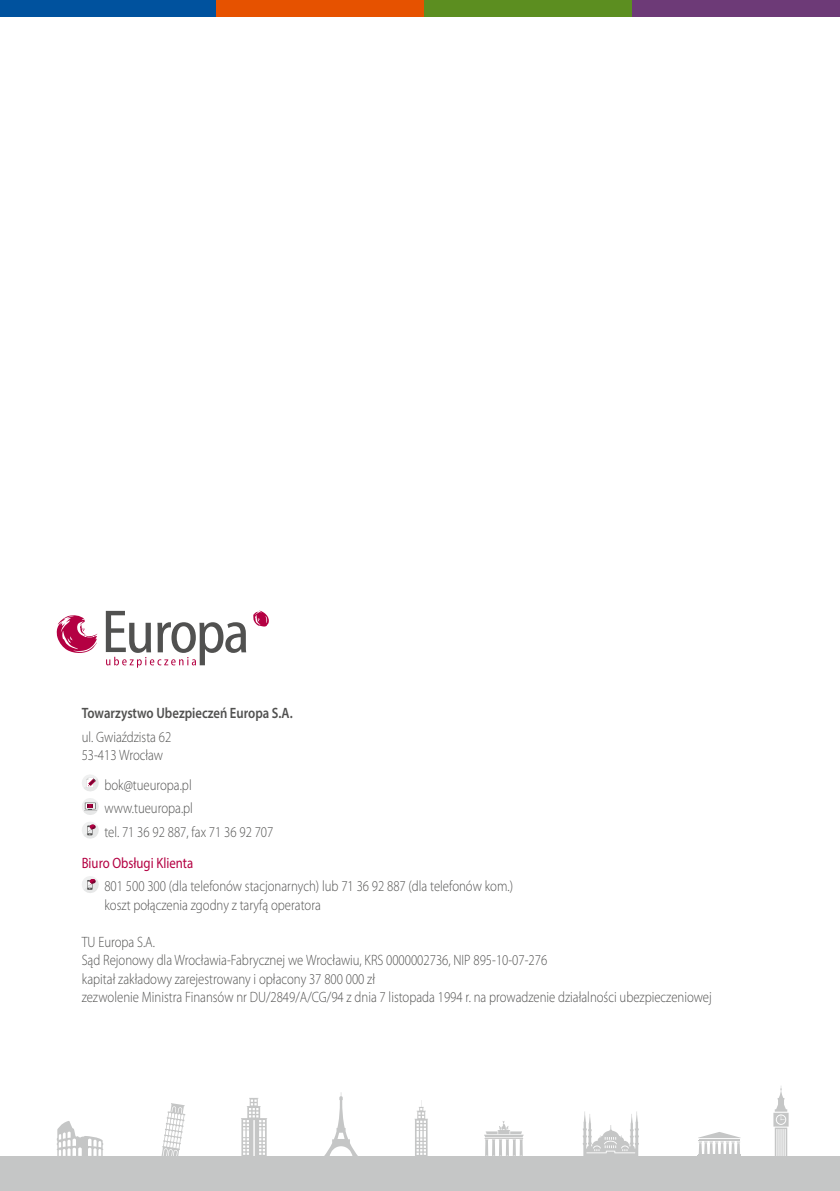
<style>
.page{position:relative;width:840px;height:1191px;background:#fff}
.page>*{position:absolute;margin:0;border:0;box-sizing:border-box;transform-origin:0 0}
.t1{font:300 15px/18.4px "Myriad Pro";color:#515150;scale:.85 1}
.t2{font:600 15px "Myriad Pro";color:#515150;scale:.85 1}
.t3{font:15px "Myriad Pro";color:#b40042;scale:.85 1}
</style>
<div class="page">
<svg style="left:839px;top:0;width:1px;height:16px"></svg>
<div style="left:424px;top:0;width:207px;height:16px;background:#5c8e20"></div>
<div style="left:631px;top:0;width:208px;height:16px;background:#6d3a77"></div>
<div style="left:0;top:0;width:216px;height:16px;background:#00529e"></div>
<div style="left:216px;top:0;width:208px;height:16px;background:#e65200"></div>
<svg style="left:323px;top:1092px;width:35px;height:65px"></svg>
<svg style="left:773px;top:1086px;width:15px;height:71px"></svg>
<svg style="left:484px;top:1121px;width:39px;height:36px"></svg>
<svg style="left:414px;top:1100px;width:14px;height:57px"></svg>
<svg style="left:161px;top:1103px;width:24px;height:54px"></svg>
<svg style="left:57px;top:1121px;width:46px;height:36px"></svg>
<hr style="left:697px;top:1154px;width:43px;height:1px;background:#c5c6c6">
<hr style="left:697px;top:1156px;width:44px;height:1px;background:#c5c6c6">
<svg style="left:698px;top:1132px;width:42px;height:22px"></svg>
<svg style="left:582px;top:1111px;width:56px;height:46px"></svg>
<svg style="left:241px;top:1098px;width:26px;height:59px"></svg>
<div style="left:0;top:1157px;width:839px;height:34px;background:#c5c6c6"></div>
<svg style="left:57px;top:611px;width:212px;height:56px"></svg>
<svg style="left:82px;top:775px;width:17px;height:64px"></svg>
<svg style="left:82px;top:876px;width:17px;height:17px"></svg>
<p class="t2" style="left:82px;top:703px;width:249px">Towarzystwo Ubezpieczeń Europa S.A.</p>
<p class="t1" style="left:82px;top:727px;width:107px">ul. Gwiaździsta 62<br>53-413 Wrocław</p>
<p class="t1" style="left:104px;top:772px;width:200px;line-height:23.6px">bok@tueuropa.pl www.tueuropa.pl<br>tel. 71 36 92 887, fax 71 36 92 707</p>
<p class="t3" style="left:82px;top:853px;width:133px">Biuro Obsługi Klienta</p>
<p class="t1" style="left:104px;top:877px;width:482px">801 500 300 (dla telefonów stacjonarnych) lub 71 36 92 887 (dla telefonów kom.) koszt połączenia zgodny z taryfą operatora</p>
<p class="t1" style="left:82px;top:932px;width:742px">TU Europa S.A.<br>Sąd Rejonowy dla Wrocławia-Fabrycznej we Wrocławiu, KRS 0000002736, NIP 895-10-07-276<br>kapitał zakładowy zarejestrowany i opłacony 37 800 000 zł<br>zezwolenie Ministra Finansów nr DU/2849/A/CG/94 z dnia 7 listopada 1994 r. na prowadzenie działalności ubezpieczeniowej</p>
</div>
